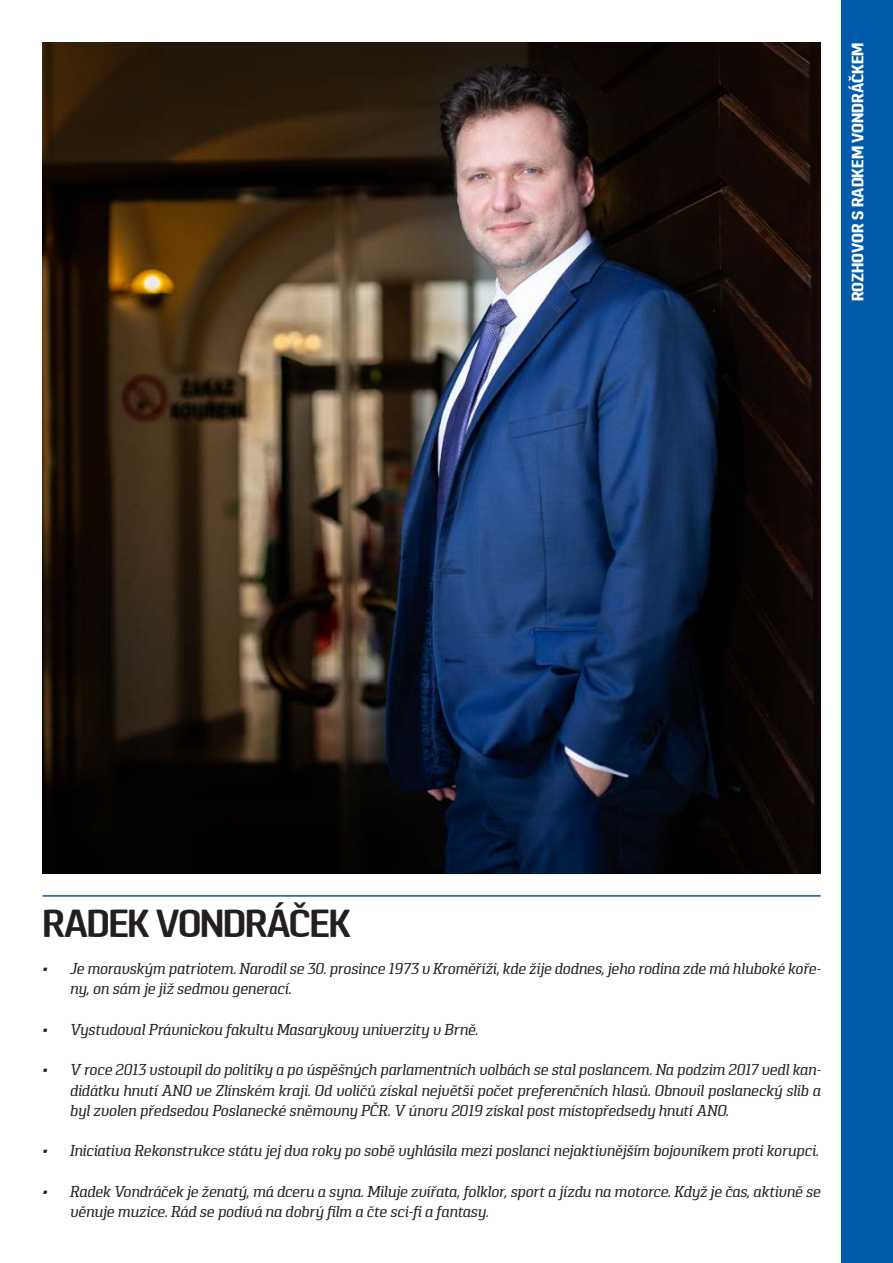
<style>
.page{position:relative;width:893px;height:1263px;background:#fff}
.page>*{position:absolute;margin:0;border:0;box-sizing:border-box;transform-origin:0 0}
.t1{font:600 39px "Pancetta Pro";letter-spacing:-.03em;color:#231f20}
.t2{font:16.5px "Pancetta Pro Regular 8";color:#fff}
.t3{font:italic 15.75px/20.2px "Pancetta Serif Pro";letter-spacing:-.03em;color:#231f20}
</style>
<div class="page">
<div style="left:842px;top:0;width:51px;height:1263px;background:#015aaa"></div>
<img style="left:43px;top:43px;width:778px;height:831px">
<hr style="left:43px;top:895px;width:778px;height:2px;background:#015aaa">
<p class="t2" style="left:849px;top:301px;width:260px;rotate:-90deg">ROZHOVOR S RADKEM VONDRÁČKEM</p>
<p class="t1" style="left:43px;top:901px;width:310px">RADEK VONDRÁČEK</p>
<p class="t3" style="left:70px;top:959px;width:753px;text-indent:-27px">• Je moravským patriotem. Narodil se 30. prosince 1973 v Kroměříži, kde žije dodnes, jeho rodina zde má hluboké koře&shy;ny, on sám je již sedmou generací.</p>
<p class="t3" style="left:43px;top:1019px;width:437px">• Vystudoval Právnickou fakultu Masarykovy univerzity v Brně.</p>
<p class="t3" style="left:70px;top:1060px;width:753px;text-align:justify;text-indent:-27px">• V roce 2013 vstoupil do politiky a po úspěšných parlamentních volbách se stal poslancem. Na podzim 2017 vedl kan&shy;didátku hnutí ANO ve Zlínském kraji. Od voličů získal největší počet preferenčních hlasů. Obnovil poslanecký slib a byl zvolen předsedou Poslanecké sněmovny PČR. V únoru 2019 získal post místopředsedy hnutí ANO.</p>
<p class="t3" style="left:43px;top:1141px;width:778px">• Iniciativa Rekonstrukce státu jej dva roky po sobě vyhlásila mezi poslanci nejaktivnějším bojovníkem proti korupci.</p>
<p class="t3" style="left:70px;top:1181px;width:753px;text-indent:-27px">• Radek Vondráček je ženatý, má dceru a syna. Miluje zvířata, folklor, sport a jízdu na motorce. Když je čas, aktivně se věnuje muzice. Rád se podívá na dobrý film a čte sci-fi a fantasy.</p>
</div>
